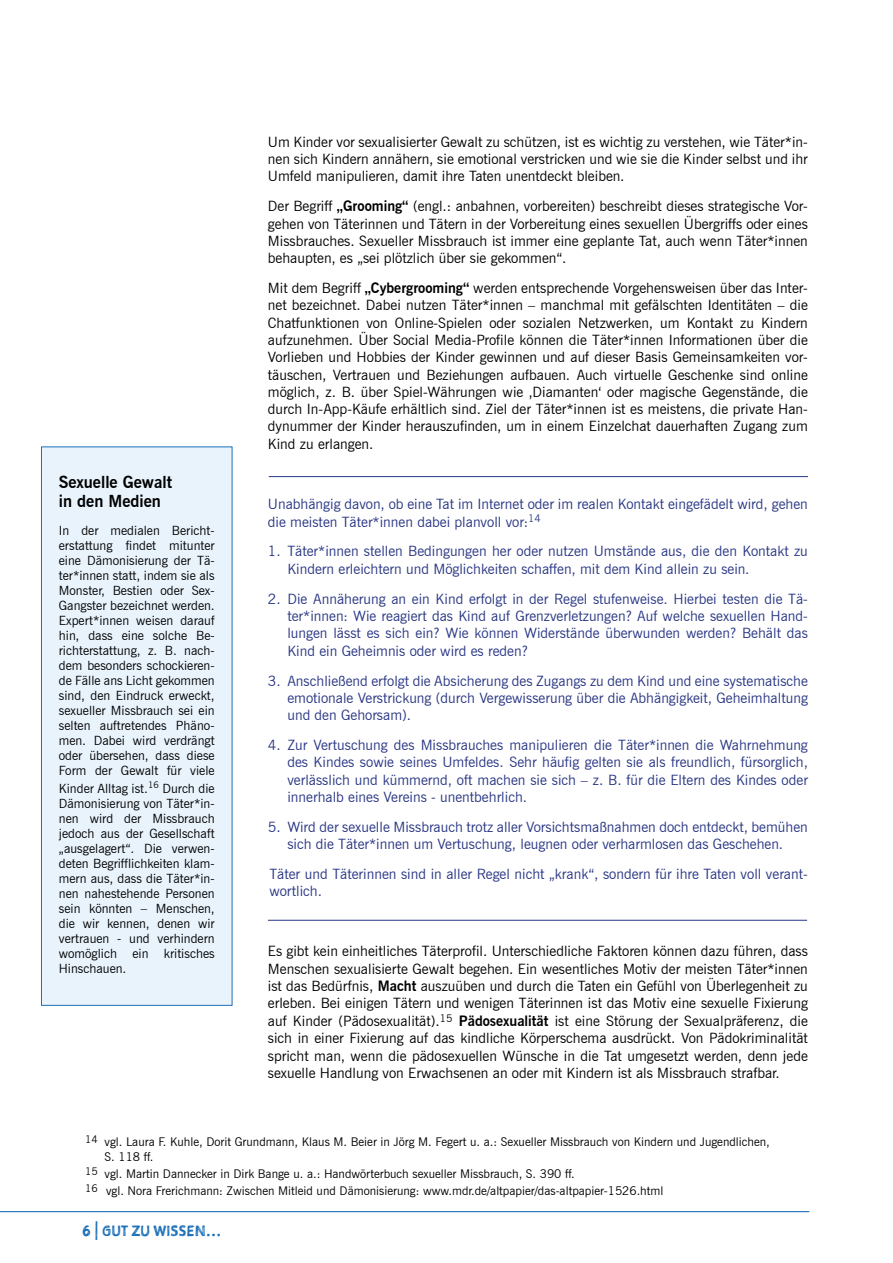
<style>
.page{position:relative;width:893px;height:1263px;background:#fff}
.page>*{position:absolute;margin:0;border:0;box-sizing:border-box;transform-origin:0 0}
.t1{font:700 16.5px/19.8px "News Gothic BT";color:#000}
.t2{font:14.25px/17.2px "News Gothic BT";color:#000;text-align:justify}
.t3{font:14.25px/17.2px "News Gothic BT";color:#283583}
.t4{font:14.25px "Sketchnote Square";color:#1d71b8}
.t5{font:12.75px/15px "News Gothic BT";color:#000;text-align:justify}
.t6{font:12px/15px "News Gothic BT";color:#000}
.s1{font-weight:700}
</style>
<div class="page">
<hr style="left:0;top:1211px;width:809px;height:1px;background:#1d71b8">
<hr style="left:268px;top:920px;width:539px;height:1px;background:#283583">
<hr style="left:269px;top:476px;width:539px;height:1px;background:#283583">
<div style="left:41px;top:446px;width:192px;height:560px;background:#e9f3fc"></div>
<p class="t1" style="left:59px;top:472px;width:115px">Sexuelle Gewalt in den Medien</p>
<p class="t5" style="left:59px;top:523px;width:157px">In der medialen Bericht&shy;erstattung findet mitunter eine Dämonisierung der Tä&shy;ter*innen statt, indem sie als Monster, Bestien oder Sex-Gangster bezeichnet werden.<br>Expert*innen weisen darauf hin, dass eine solche Be&shy;richterstattung, z. B. nach&shy;dem besonders schockieren&shy;de Fälle ans Licht gekommen sind, den Eindruck erweckt, sexueller Missbrauch sei ein selten auftretendes Phäno&shy;men. Dabei wird verdrängt oder übersehen, dass diese Form der Gewalt für viele</p>
<p class="t5" style="left:59px;top:780px;width:157px">Kinder Alltag ist.<sup>16</sup> Durch die Dämonisierung von Täter*in&shy;nen wird der Missbrauch jedoch aus der Gesellschaft „ausgelagert“. Die verwen&shy;deten Begrifflichkeiten klam&shy;mern aus, dass die Täter*in&shy;nen nahestehende Personen sein könnten – Menschen, die wir kennen, denen wir vertrauen - und verhindern womöglich ein kritisches Hinschauen.</p>
<p class="t2" style="left:268px;top:133px;width:541px">Um Kinder vor sexualisierter Gewalt zu schützen, ist es wichtig zu verstehen, wie Täter*in&shy;nen sich Kindern annähern, sie emotional verstricken und wie sie die Kinder selbst und ihr Umfeld manipulieren, damit ihre Taten unentdeckt bleiben.</p>
<p class="t2" style="left:268px;top:198px;width:542px">Der Begriff <span class="s1">„Grooming“</span> (engl.: anbahnen, vorbereiten) beschreibt dieses strategische Vor&shy;gehen von Täterinnen und Tätern in der Vorbereitung eines sexuellen Übergriffs oder eines Missbrauches. Sexueller Missbrauch ist immer eine geplante Tat, auch wenn Täter*innen behaupten, es „sei plötzlich über sie gekommen“.</p>
<p class="t2" style="left:268px;top:279px;width:542px">Mit dem Begriff <span class="s1">„Cybergrooming“</span> werden entsprechende Vorgehensweisen über das Inter&shy;net bezeichnet. Dabei nutzen Täter*innen – manchmal mit gefälschten Identitäten – die Chatfunktionen von Online-Spielen oder sozialen Netzwerken, um Kontakt zu Kindern aufzunehmen. Über Social Media-Profile können die Täter*innen Informationen über die Vorlieben und Hobbies der Kinder gewinnen und auf dieser Basis Gemeinsamkeiten vor&shy;täuschen, Vertrauen und Beziehungen aufbauen. Auch virtuelle Geschenke sind online möglich, z. B. über Spiel-Währungen wie ‚Diamanten‘ oder magische Gegenstände, die durch In-App-Käufe erhältlich sind. Ziel der Täter*innen ist es meistens, die private Han&shy;dynummer der Kinder herauszufinden, um in einem Einzelchat dauerhaften Zugang zum Kind zu erlangen.</p>
<p class="t3" style="left:268px;top:494px;width:541px;line-height:18px">Unabhängig davon, ob eine Tat im Internet oder im realen Kontakt eingefädelt wird, gehen die meisten Täter*innen dabei planvoll vor:<sup>14</sup></p>
<p class="t3" style="left:287px;top:543px;width:522px;text-indent:-19px">1. Täter*innen stellen Bedingungen her oder nutzen Umstände aus, die den Kontakt zu<br>Kindern erleichtern und Möglichkeiten schaffen, mit dem Kind allein zu sein.</p>
<p class="t3" style="left:287px;top:590px;width:522px;text-align:justify;text-indent:-19px">2. Die Annäherung an ein Kind erfolgt in der Regel stufenweise. Hierbei testen die Tä&shy;ter*innen: Wie reagiert das Kind auf Grenzverletzungen? Auf welche sexuellen Hand&shy;lungen lässt es sich ein? Wie können Widerstände überwunden werden? Behält das Kind ein Geheimnis oder wird es reden?</p>
<p class="t3" style="left:287px;top:672px;width:522px;text-align:justify;text-indent:-19px">3. Anschließend erfolgt die Absicherung des Zugangs zu dem Kind und eine systematische emotionale Verstrickung (durch Vergewisserung über die Abhängigkeit, Geheimhaltung und den Gehorsam).</p>
<p class="t3" style="left:287px;top:736px;width:522px;text-align:justify;text-indent:-19px">4. Zur Vertuschung des Missbrauches manipulieren die Täter*innen die Wahrnehmung des Kindes sowie seines Umfeldes. Sehr häufig gelten sie als freundlich, fürsorglich, verlässlich und kümmernd, oft machen sie sich – z. B. für die Eltern des Kindes oder innerhalb eines Vereins - unentbehrlich.</p>
<p class="t3" style="left:268px;top:818px;width:541px;text-align:center">5. Wird der sexuelle Missbrauch trotz aller Vorsichtsmaßnahmen doch entdeckt, bemühen sich die Täter*innen um Vertuschung, leugnen oder verharmlosen das Geschehen.</p>
<p class="t3" style="left:269px;top:865px;width:540px">Täter und Täterinnen sind in aller Regel nicht „krank“, sondern für ihre Taten voll verant&shy;wortlich.</p>
<p class="t2" style="left:268px;top:942px;width:542px">Es gibt kein einheitliches Täterprofil. Unterschiedliche Faktoren können dazu führen, dass Menschen sexualisierte Gewalt begehen. Ein wesentliches Motiv der meisten Täter*innen ist das Bedürfnis, <span class="s1">Macht</span> auszuüben und durch die Taten ein Gefühl von Überlegenheit zu erleben. Bei einigen Tätern und wenigen Täterinnen ist das Motiv eine sexuelle Fixierung auf Kinder (Pädosexualität).<sup>15</sup> <span class="s1">Pädosexualität</span> ist eine Störung der Sexualpräferenz, die sich in einer Fixierung auf das kindliche Körperschema ausdrückt. Von Pädokriminalität spricht man, wenn die pädosexuellen Wünsche in die Tat umgesetzt werden, denn jede sexuelle Handlung von Erwachsenen an oder mit Kindern ist als Missbrauch strafbar.</p>
<p class="t6" style="left:105px;top:1134px;width:667px;text-indent:-20px"><sup>14</sup> vgl. Laura F. Kuhle, Dorit Grundmann, Klaus M. Beier in Jörg M. Fegert u. a.: Sexueller Missbrauch von Kindern und Jugendlichen,<br>S. 118 ff.</p>
<p class="t6" style="left:85px;top:1165px;width:580px;line-height:17.1px"><sup>15</sup> vgl. Martin Dannecker in Dirk Bange u. a.: Handwörterbuch sexueller Missbrauch, S. 390 ff.<br><sup>16</sup> vgl. Nora Frerichmann: Zwischen Mitleid und Dämonisierung: www.mdr.de/altpapier/das-altpapier-1526.html</p>
<p class="t4" style="left:82px;top:1221px;width:141px">6 | GUT ZU WISSEN…</p>
</div>
